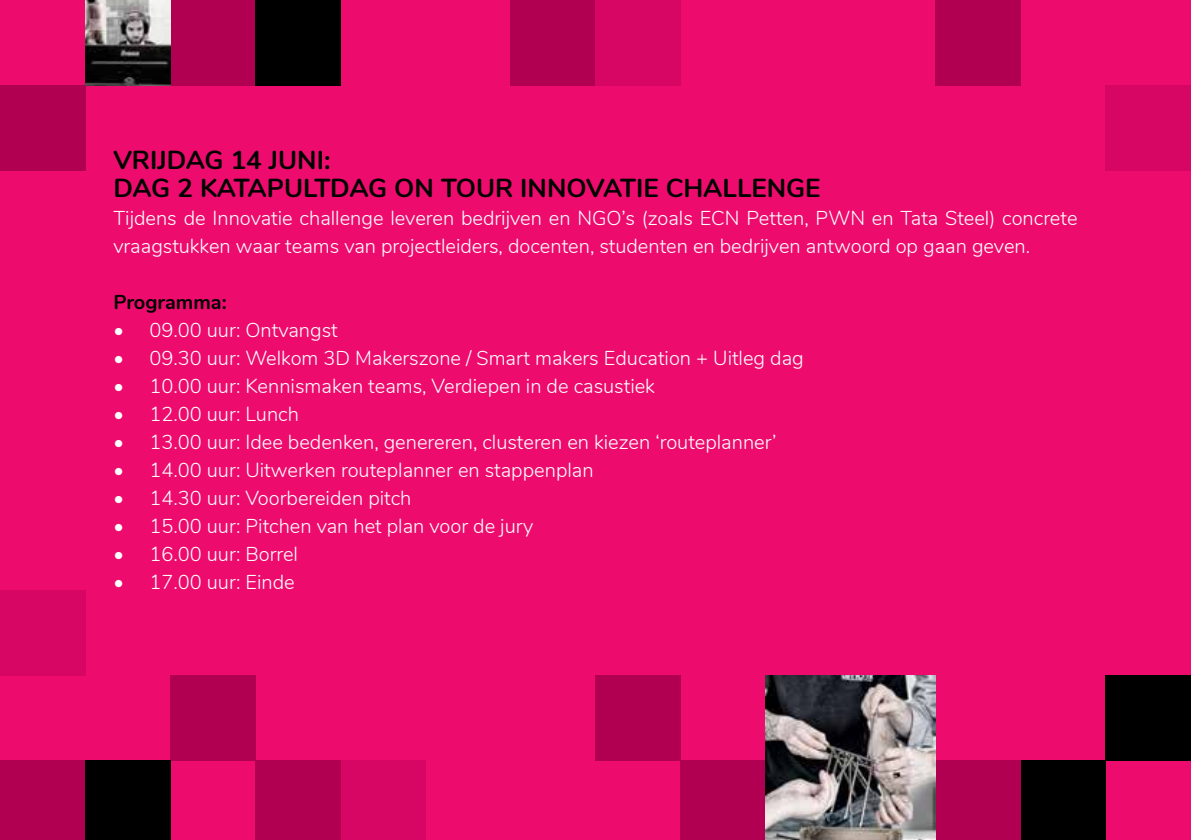
<style>
.page{position:relative;width:1191px;height:840px;background:#fff}
.page>*{position:absolute;margin:0;border:0;box-sizing:border-box;transform-origin:0 0}
.t1{font:700 26px/28px "Nunito";color:#000}
.t2{font:300 20px/28px "Nunito";color:#fff}
.t3{font:700 20px "Nunito";color:#000}
.s1{font-weight:400}
</style>
<div class="page">
<div style="left:0;top:0;width:1191px;height:839px;background:#ed0c6e"></div>
<div style="left:0;top:85px;width:85px;height:85px;background:#b10051"></div>
<div style="left:0;top:590px;width:85px;height:85px;background:#d70564"></div>
<div style="left:0;top:760px;width:85px;height:79px;background:#b10051"></div>
<div style="left:340px;top:760px;width:85px;height:79px;background:#d70564"></div>
<div style="left:680px;top:760px;width:85px;height:79px;background:#b10051"></div>
<div style="left:170px;top:0;width:85px;height:85px;background:#b10051"></div>
<div style="left:170px;top:675px;width:85px;height:85px;background:#b10051"></div>
<div style="left:510px;top:0;width:85px;height:85px;background:#b10051"></div>
<div style="left:1106px;top:85px;width:85px;height:85px;background:#d70564"></div>
<img style="left:85px;top:0;width:85px;height:85px">
<div style="left:1020px;top:760px;width:86px;height:79px;background:#000"></div>
<div style="left:85px;top:760px;width:85px;height:79px;background:#000"></div>
<div style="left:255px;top:0;width:85px;height:85px;background:#000"></div>
<div style="left:255px;top:760px;width:85px;height:79px;background:#b10051"></div>
<div style="left:595px;top:675px;width:85px;height:85px;background:#b10051"></div>
<div style="left:595px;top:0;width:85px;height:85px;background:#d70564"></div>
<div style="left:935px;top:0;width:85px;height:85px;background:#b10051"></div>
<div style="left:935px;top:760px;width:85px;height:79px;background:#b10051"></div>
<div style="left:1106px;top:675px;width:85px;height:85px;background:#000"></div>
<img style="left:765px;top:675px;width:170px;height:164px">
<h1 class="t1" style="left:113px;top:144px;width:708px">VRIJDAG 14 JUNI:<br>DAG 2 KATAPULTDAG ON TOUR INNOVATIE CHALLENGE</h1>
<p class="t2" style="left:113px;top:203px;width:965px">Tijdens de Innovatie challenge leveren bedrijven en NGO’s (zoals ECN Petten, PWN en Tata Steel) concrete vraagstukken waar teams van projectleiders, docenten, studenten en bedrijven antwoord op gaan geven.</p>
<p class="t3" style="left:113px;top:287px;width:115px">Programma:</p>
<p class="t2" style="left:113px;top:315px;width:226px"><span class="s1">•</span> 09.00 uur: Ontvangst</p>
<p class="t2" style="left:113px;top:343px;width:692px"><span class="s1">•</span> 09.30 uur: Welkom 3D Makerszone / Smart makers Education + Uitleg dag</p>
<p class="t2" style="left:113px;top:371px;width:543px"><span class="s1">•</span> 10.00 uur: Kennismaken teams, Verdiepen in de casustiek</p>
<p class="t2" style="left:113px;top:399px;width:187px"><span class="s1">•</span> 12.00 uur: Lunch</p>
<p class="t2" style="left:113px;top:427px;width:664px"><span class="s1">•</span> 13.00 uur: Idee bedenken, genereren, clusteren en kiezen ‘routeplanner’</p>
<p class="t2" style="left:113px;top:455px;width:482px"><span class="s1">•</span> 14.00 uur: Uitwerken routeplanner en stappenplan</p>
<p class="t2" style="left:113px;top:483px;width:299px"><span class="s1">•</span> 14.30 uur: Voorbereiden pitch</p>
<p class="t2" style="left:113px;top:511px;width:421px"><span class="s1">•</span> 15.00 uur: Pitchen van het plan voor de jury</p>
<p class="t2" style="left:113px;top:539px;width:186px"><span class="s1">•</span> 16.00 uur: Borrel</p>
<p class="t2" style="left:113px;top:567px;width:183px"><span class="s1">•</span> 17.00 uur: Einde</p>
</div>
